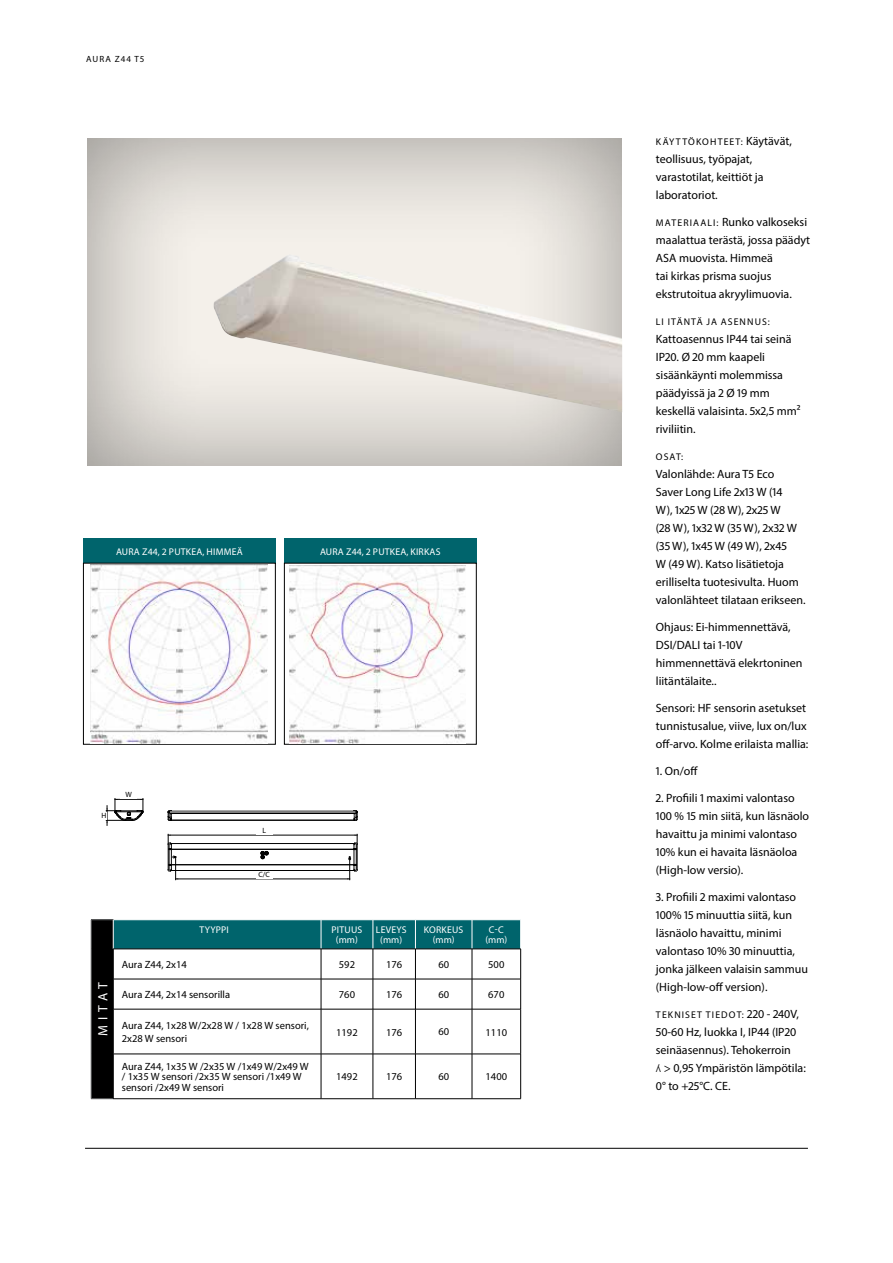
<style>
.page{position:relative;width:893px;height:1263px;background:#fff}
.page>*{position:absolute;margin:0;border:0;box-sizing:border-box;transform-origin:0 0}
.t1{font:13.5px "Myriad Pro";letter-spacing:.33em;color:#fff}
.t2{font:12px/18px "Myriad Pro";color:#000}
.t3{font:10.5px/10.5px "Myriad Pro";color:#000}
.t4{font:9.75px/9.8px "Myriad Pro";letter-spacing:.02em;color:#fff;text-align:center}
.t5{font:9.75px "Myriad Pro";letter-spacing:.115em;color:#000}
.t6{font:9px "Myriad Pro";letter-spacing:.11em;color:#000}
.t7{font:7.65px "Myriad Pro";color:#000}
.s1{font-size:12px}
.s2{font-size:9.75px}
</style>
<div class="page">
<div style="left:83px;top:134px;width:540px;height:332px;background:#000;opacity:.4"></div>
<div style="left:83px;top:538px;width:192px;height:26px;background:#00646c"></div>
<div style="left:83px;top:563px;width:192px;height:181px;border:1px solid #000"></div>
<img style="left:91px;top:564px;width:176px;height:179px">
<div style="left:284px;top:538px;width:192px;height:26px;background:#00646c"></div>
<img style="left:289px;top:566px;width:177px;height:177px">
<img style="left:214px;top:254px;width:408px;height:158px">
<svg style="left:105px;top:798px;width:39px;height:27px"></svg>
<hr style="left:171px;top:813px;width:183px;height:1px;background:#000">
<hr style="left:171px;top:820px;width:183px;height:1px;background:#000">
<svg style="left:354px;top:810px;width:4px;height:11px"></svg>
<svg style="left:168px;top:810px;width:4px;height:11px"></svg>
<hr style="left:171px;top:811px;width:184px;height:1px;background:#808080">
<hr style="left:171px;top:812px;width:184px;height:1px;background:#808080">
<hr style="left:171px;top:843px;width:184px;height:1px;background:#000">
<hr style="left:171px;top:870px;width:184px;height:1px;background:#000">
<svg style="left:260px;top:851px;width:9px;height:8px"></svg>
<hr style="left:170px;top:849px;width:185px;height:1px;background:#000">
<hr style="left:170px;top:864px;width:185px;height:1px;background:#000">
<hr style="left:168px;top:835px;width:189px;height:1px;background:#000">
<svg style="left:347px;top:834px;width:11px;height:46px"></svg>
<svg style="left:168px;top:834px;width:10px;height:46px"></svg>
<hr style="left:176px;top:879px;width:174px;height:1px;background:#000">
<div style="left:120px;top:791px;width:17px;height:8px;background:#fff"></div>
<div style="left:90px;top:812px;width:16px;height:7px;background:#fff"></div>
<div style="left:91px;top:920px;width:22px;height:179px;background:#000"></div>
<svg style="left:114px;top:950px;width:406px;height:148px"></svg>
<hr style="left:91px;top:949px;width:1px;height:30px;background:#707172">
<hr style="left:91px;top:979px;width:1px;height:30px;background:#707172">
<hr style="left:91px;top:1009px;width:1px;height:45px;background:#707172">
<hr style="left:91px;top:1054px;width:1px;height:44px;background:#707172">
<svg style="left:91px;top:1098px;width:22px;height:1px"></svg>
<svg style="left:91px;top:919px;width:430px;height:30px;background:#0d656c"></svg>
<hr style="left:113px;top:949px;width:208px;height:1px;background:#000">
<hr style="left:113px;top:949px;width:1px;height:30px;background:#000">
<hr style="left:321px;top:949px;width:52px;height:1px;background:#000">
<hr style="left:321px;top:949px;width:1px;height:30px;background:#000">
<hr style="left:373px;top:949px;width:42px;height:1px;background:#000">
<hr style="left:373px;top:949px;width:1px;height:30px;background:#000">
<hr style="left:415px;top:949px;width:57px;height:1px;background:#000">
<hr style="left:415px;top:949px;width:1px;height:30px;background:#000">
<hr style="left:472px;top:949px;width:49px;height:1px;background:#000">
<hr style="left:472px;top:949px;width:1px;height:30px;background:#000">
<hr style="left:520px;top:949px;width:1px;height:30px;background:#000">
<hr style="left:113px;top:979px;width:208px;height:1px;background:#000">
<hr style="left:113px;top:979px;width:1px;height:30px;background:#000">
<hr style="left:321px;top:979px;width:52px;height:1px;background:#000">
<hr style="left:321px;top:979px;width:1px;height:30px;background:#000">
<hr style="left:373px;top:979px;width:42px;height:1px;background:#000">
<hr style="left:373px;top:979px;width:1px;height:30px;background:#000">
<hr style="left:415px;top:979px;width:57px;height:1px;background:#000">
<hr style="left:415px;top:979px;width:1px;height:30px;background:#000">
<hr style="left:472px;top:979px;width:49px;height:1px;background:#000">
<hr style="left:472px;top:979px;width:1px;height:30px;background:#000">
<hr style="left:520px;top:979px;width:1px;height:30px;background:#000">
<hr style="left:113px;top:1009px;width:208px;height:1px;background:#000">
<hr style="left:113px;top:1009px;width:1px;height:45px;background:#000">
<hr style="left:321px;top:1009px;width:52px;height:1px;background:#000">
<hr style="left:321px;top:1009px;width:1px;height:45px;background:#000">
<hr style="left:373px;top:1009px;width:42px;height:1px;background:#000">
<hr style="left:373px;top:1009px;width:1px;height:45px;background:#000">
<hr style="left:415px;top:1009px;width:57px;height:1px;background:#000">
<hr style="left:415px;top:1009px;width:1px;height:45px;background:#000">
<hr style="left:472px;top:1009px;width:49px;height:1px;background:#000">
<hr style="left:472px;top:1009px;width:1px;height:45px;background:#000">
<hr style="left:520px;top:1009px;width:1px;height:45px;background:#000">
<hr style="left:113px;top:1054px;width:208px;height:1px;background:#000">
<hr style="left:113px;top:1054px;width:1px;height:44px;background:#000">
<hr style="left:321px;top:1054px;width:52px;height:1px;background:#000">
<hr style="left:321px;top:1054px;width:1px;height:44px;background:#000">
<hr style="left:373px;top:1054px;width:42px;height:1px;background:#000">
<hr style="left:373px;top:1054px;width:1px;height:44px;background:#000">
<hr style="left:415px;top:1054px;width:57px;height:1px;background:#000">
<hr style="left:415px;top:1054px;width:1px;height:44px;background:#000">
<hr style="left:472px;top:1054px;width:49px;height:1px;background:#000">
<hr style="left:472px;top:1054px;width:1px;height:44px;background:#000">
<hr style="left:520px;top:1054px;width:1px;height:44px;background:#000">
<hr style="left:113px;top:1098px;width:208px;height:1px;background:#000">
<hr style="left:321px;top:1098px;width:52px;height:1px;background:#000">
<hr style="left:373px;top:1098px;width:42px;height:1px;background:#000">
<hr style="left:415px;top:1098px;width:57px;height:1px;background:#000">
<hr style="left:472px;top:1098px;width:49px;height:1px;background:#000">
<hr style="left:85px;top:1148px;width:723px;height:1px;background:#000">
<p class="t6" style="left:86px;top:54px;width:60px">AURA Z44 T5</p>
<p class="t4" style="left:116px;top:547px;width:128px">AURA Z44, 2 PUTKEA, HIMMEÄ</p>
<p class="t4" style="left:320px;top:547px;width:122px">AURA Z44, 2 PUTKEA, KIRKAS</p>
<p class="t7" style="left:102px;top:811px;width:6px">H</p>
<p class="t7" style="left:125px;top:790px;width:8px">W</p>
<p class="t7" style="left:262px;top:826px;width:5px">L</p>
<p class="t7" style="left:259px;top:870px;width:13px">C/C</p>
<p class="t1" style="left:94px;top:1036px;width:55px;rotate:-90deg">MITAT</p>
<p class="t4" style="left:200px;top:925px;width:31px">TYYPPI</p>
<p class="t4" style="left:332px;top:925px;width:32px">PITUUS (mm)</p>
<p class="t4" style="left:376px;top:925px;width:32px">LEVEYS (mm)</p>
<p class="t4" style="left:424px;top:925px;width:41px">KORKEUS (mm)</p>
<p class="t4" style="left:485px;top:925px;width:23px">C-C (mm)</p>
<p class="t3" style="left:122px;top:959px;width:66px">Aura Z44, 2x14</p>
<p class="t3" style="left:339px;top:959px;width:18px">592</p>
<p class="t3" style="left:386px;top:959px;width:18px">176</p>
<p class="t3" style="left:438px;top:959px;width:12px">60</p>
<p class="t3" style="left:488px;top:959px;width:18px">500</p>
<p class="t3" style="left:122px;top:989px;width:110px">Aura Z44, 2x14 sensorilla</p>
<p class="t3" style="left:339px;top:989px;width:18px">760</p>
<p class="t3" style="left:386px;top:989px;width:18px">176</p>
<p class="t3" style="left:438px;top:989px;width:12px">60</p>
<p class="t3" style="left:488px;top:989px;width:18px">670</p>
<p class="t3" style="left:122px;top:1018px;width:188px;line-height:13.5px">Aura Z44, 1x28 W/2x28 W / 1x28 W sensori,<br>2x28 W sensori</p>
<p class="t3" style="left:336px;top:1026px;width:23px">1192</p>
<p class="t3" style="left:386px;top:1026px;width:18px">176</p>
<p class="t3" style="left:438px;top:1026px;width:12px">60</p>
<p class="t3" style="left:486px;top:1026px;width:23px">1110</p>
<p class="t3" style="left:122px;top:1061px;width:188px">Aura Z44, 1x35 W /2x35 W /1x49 W/2x49 W / 1x35 W sensori /2x35 W sensori /1x49 W sensori /2x49 W sensori</p>
<p class="t3" style="left:336px;top:1071px;width:23px">1492</p>
<p class="t3" style="left:386px;top:1071px;width:18px">176</p>
<p class="t3" style="left:438px;top:1071px;width:12px">60</p>
<p class="t3" style="left:486px;top:1071px;width:23px">1400</p>
<p class="t5" style="left:656px;top:136px;width:137px">KÄYTTÖKOHTEET: <span class="s1">Käytävät,</span></p>
<p class="t2" style="left:656px;top:150px;width:109px">teollisuus, työpajat, varastotilat, keittiöt ja laboratoriot.</p>
<p class="t2" style="left:656px;top:213px;width:156px"><span class="s2">MATERIAALI:</span> Runko valkoseksi maalattua terästä, jossa päädyt<br>ASA muovista. Himmeä<br>tai kirkas prisma suojus ekstrutoitua akryylimuovia.</p>
<p class="t5" style="left:656px;top:316px;width:115px">LI ITÄNTÄ JA ASENNUS:</p>
<p class="t2" style="left:656px;top:330px;width:146px">Kattoasennus IP44 tai seinä<br>IP20. Ø 20 mm kaapeli sisäänkäynti molemmissa päädyissä ja 2 Ø 19 mm keskellä valaisinta. 5x2,5 mm² riviliitin.</p>
<p class="t5" style="left:656px;top:451px;width:29px">OSAT:</p>
<p class="t2" style="left:656px;top:465px;width:151px">Valonlähde: Aura T5 Eco<br>Saver Long Life 2x13 W (14<br>W), 1x25 W (28 W), 2x25 W<br>(28 W), 1x32 W (35 W), 2x32 W (35 W), 1x45 W (49 W), 2x45<br>W (49 W). Katso lisätietoja erilliselta tuotesivulta. Huom valonlähteet tilataan erikseen.</p>
<p class="t2" style="left:656px;top:618px;width:148px">Ohjaus: Ei-himmennettävä,<br>DSI/DALI tai 1-10V himmennettävä elekrtoninen liitäntälaite..</p>
<p class="t2" style="left:656px;top:699px;width:154px">Sensori: HF sensorin asetukset tunnistusalue, viive, lux on/lux off-arvo. Kolme erilaista mallia:</p>
<p class="t2" style="left:656px;top:762px;width:44px">1. On/off</p>
<p class="t2" style="left:656px;top:789px;width:155px">2. Profiili 1 maximi valontaso<br>100 % 15 min siitä, kun läsnäolo havaittu ja minimi valontaso<br>10% kun ei havaita läsnäoloa (High-low versio).</p>
<p class="t2" style="left:656px;top:888px;width:154px">3. Profiili 2 maximi valontaso<br>100% 15 minuuttia siitä, kun läsnäolo havaittu, minimi valontaso 10% 30 minuuttia, jonka jälkeen valaisin sammuu (High-low-off version).</p>
<p class="t5" style="left:656px;top:1009px;width:144px">TEKNISET TIEDOT: <span class="s1">220 - 240V,</span></p>
<p class="t2" style="left:656px;top:1023px;width:142px">50-60 Hz, luokka I, IP44 (IP20</p>
<p class="t2" style="left:656px;top:1041px;width:137px">seinäasennus). Tehokerroin</p>
<p class="t2" style="left:664px;top:1059px;width:144px">&gt; 0,95 Ympäristön lämpötila:</p>
<p class="t2" style="left:656px;top:1077px;width:76px">0° to +25°C. CE.</p>
</div>
